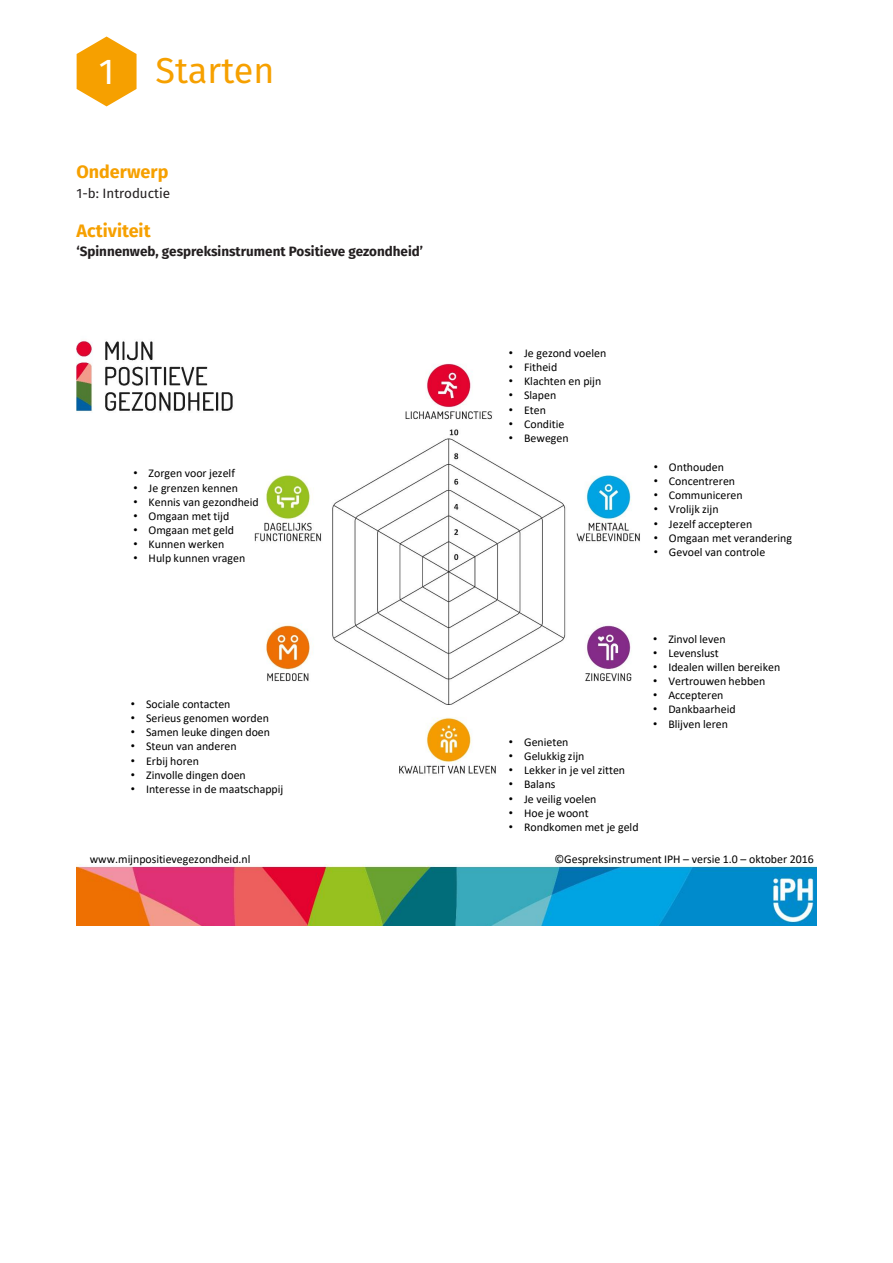
<style>
.page{position:relative;width:893px;height:1263px;background:#fff}
.page>*{position:absolute;margin:0;border:0;box-sizing:border-box;transform-origin:0 0}
.hoofdstuktitel{font:36px "Fira Sans";color:#f6a000}
.hoofdstuktitel-2{font:36px "Fira Sans";color:#fff}
.Paragraaf-GAOW{font:700 18px "Fira Sans";color:#f6a000}
.Paragraaf-GAOW-2{font:700 13.5px "Fira Sans";color:#231f20}
.Paragraaf-GAOW-3{font:13.5px "Fira Sans";color:#231f20}
.t1{font:11.85px "Calibri";color:#000}
.s1{font-family:"Arial"}
</style>
<div class="page">
<img style="left:77px;top:864px;width:739px;height:62px">
<img style="left:254px;top:363px;width:386px;height:411px">
<img style="left:77px;top:340px;width:156px;height:72px">
<svg style="left:77px;top:37px;width:60px;height:69px"></svg>
<p class="hoofdstuktitel-2" style="left:99px;top:44px;width:17px">1</p>
<p class="hoofdstuktitel" style="left:156px;top:43px;width:120px">Starten</p>
<p class="Paragraaf-GAOW" style="left:77px;top:157px;width:93px">Onderwerp</p>
<p class="Paragraaf-GAOW-3" style="left:77px;top:183px;width:95px">1-b: Introductie</p>
<p class="Paragraaf-GAOW" style="left:77px;top:216px;width:76px">Activiteit</p>
<p class="Paragraaf-GAOW-2" style="left:77px;top:240px;width:348px">‘Spinnenweb, gespreksinstrument Positieve gezondheid’</p>
<p class="t1" style="left:133px;top:465px;width:103px"><span class="s1">•</span> Zorgen voor jezelf</p>
<p class="t1" style="left:133px;top:479px;width:106px"><span class="s1">•</span> Je grenzen kennen</p>
<p class="t1" style="left:133px;top:493px;width:127px"><span class="s1">•</span> Kennis van gezondheid</p>
<p class="t1" style="left:133px;top:508px;width:97px"><span class="s1">•</span> Omgaan met tijd</p>
<p class="t1" style="left:133px;top:522px;width:102px"><span class="s1">•</span> Omgaan met geld</p>
<p class="t1" style="left:133px;top:536px;width:92px"><span class="s1">•</span> Kunnen werken</p>
<p class="t1" style="left:133px;top:550px;width:113px"><span class="s1">•</span> Hulp kunnen vragen</p>
<p class="t1" style="left:131px;top:696px;width:101px"><span class="s1">•</span> Sociale contacten</p>
<p class="t1" style="left:131px;top:710px;width:140px"><span class="s1">•</span> Serieus genomen worden</p>
<p class="t1" style="left:131px;top:724px;width:141px"><span class="s1">•</span> Samen leuke dingen doen</p>
<p class="t1" style="left:131px;top:738px;width:107px"><span class="s1">•</span> Steun van anderen</p>
<p class="t1" style="left:131px;top:752px;width:70px"><span class="s1">•</span> Erbij horen</p>
<p class="t1" style="left:131px;top:766px;width:116px"><span class="s1">•</span> Zinvolle dingen doen</p>
<p class="t1" style="left:131px;top:781px;width:154px"><span class="s1">•</span> Interesse in de maatschappij</p>
<p class="t1" style="left:509px;top:345px;width:99px"><span class="s1">•</span> Je gezond voelen</p>
<p class="t1" style="left:509px;top:359px;width:50px"><span class="s1">•</span> Fitheid</p>
<p class="t1" style="left:509px;top:373px;width:94px"><span class="s1">•</span> Klachten en pijn</p>
<p class="t1" style="left:509px;top:387px;width:49px"><span class="s1">•</span> Slapen</p>
<p class="t1" style="left:509px;top:401px;width:39px"><span class="s1">•</span> Eten</p>
<p class="t1" style="left:509px;top:416px;width:57px"><span class="s1">•</span> Conditie</p>
<p class="t1" style="left:509px;top:430px;width:61px"><span class="s1">•</span> Bewegen</p>
<p class="t1" style="left:654px;top:459px;width:72px"><span class="s1">•</span> Onthouden</p>
<p class="t1" style="left:654px;top:473px;width:83px"><span class="s1">•</span> Concentreren</p>
<p class="t1" style="left:654px;top:487px;width:91px"><span class="s1">•</span> Communiceren</p>
<p class="t1" style="left:654px;top:501px;width:66px"><span class="s1">•</span> Vrolijk zijn</p>
<p class="t1" style="left:654px;top:515px;width:100px"><span class="s1">•</span> Jezelf accepteren</p>
<p class="t1" style="left:654px;top:530px;width:140px"><span class="s1">•</span> Omgaan met verandering</p>
<p class="t1" style="left:654px;top:544px;width:113px"><span class="s1">•</span> Gevoel van controle</p>
<p class="t1" style="left:509px;top:734px;width:61px"><span class="s1">•</span> Genieten</p>
<p class="t1" style="left:509px;top:748px;width:77px"><span class="s1">•</span> Gelukkig zijn</p>
<p class="t1" style="left:509px;top:762px;width:118px"><span class="s1">•</span> Lekker in je vel zitten</p>
<p class="t1" style="left:509px;top:776px;width:48px"><span class="s1">•</span> Balans</p>
<p class="t1" style="left:509px;top:790px;width:89px"><span class="s1">•</span> Je veilig voelen</p>
<p class="t1" style="left:509px;top:804px;width:81px"><span class="s1">•</span> Hoe je woont</p>
<p class="t1" style="left:509px;top:819px;width:131px"><span class="s1">•</span> Rondkomen met je geld</p>
<p class="t1" style="left:653px;top:630px;width:74px"><span class="s1">•</span> Zinvol leven</p>
<p class="t1" style="left:653px;top:645px;width:67px"><span class="s1">•</span> Levenslust</p>
<p class="t1" style="left:653px;top:659px;width:129px"><span class="s1">•</span> Idealen willen bereiken</p>
<p class="t1" style="left:653px;top:673px;width:114px"><span class="s1">•</span> Vertrouwen hebben</p>
<p class="t1" style="left:653px;top:687px;width:72px"><span class="s1">•</span> Accepteren</p>
<p class="t1" style="left:653px;top:701px;width:84px"><span class="s1">•</span> Dankbaarheid</p>
<p class="t1" style="left:653px;top:715px;width:76px"><span class="s1">•</span> Blijven leren</p>
<p class="t1" style="left:90px;top:851px;width:162px">www.mijnpositievegezondheid.nl</p>
<p class="t1" style="left:554px;top:851px;width:261px">©Gespreksinstrument IPH – versie 1.0 – oktober 2016</p>
</div>
